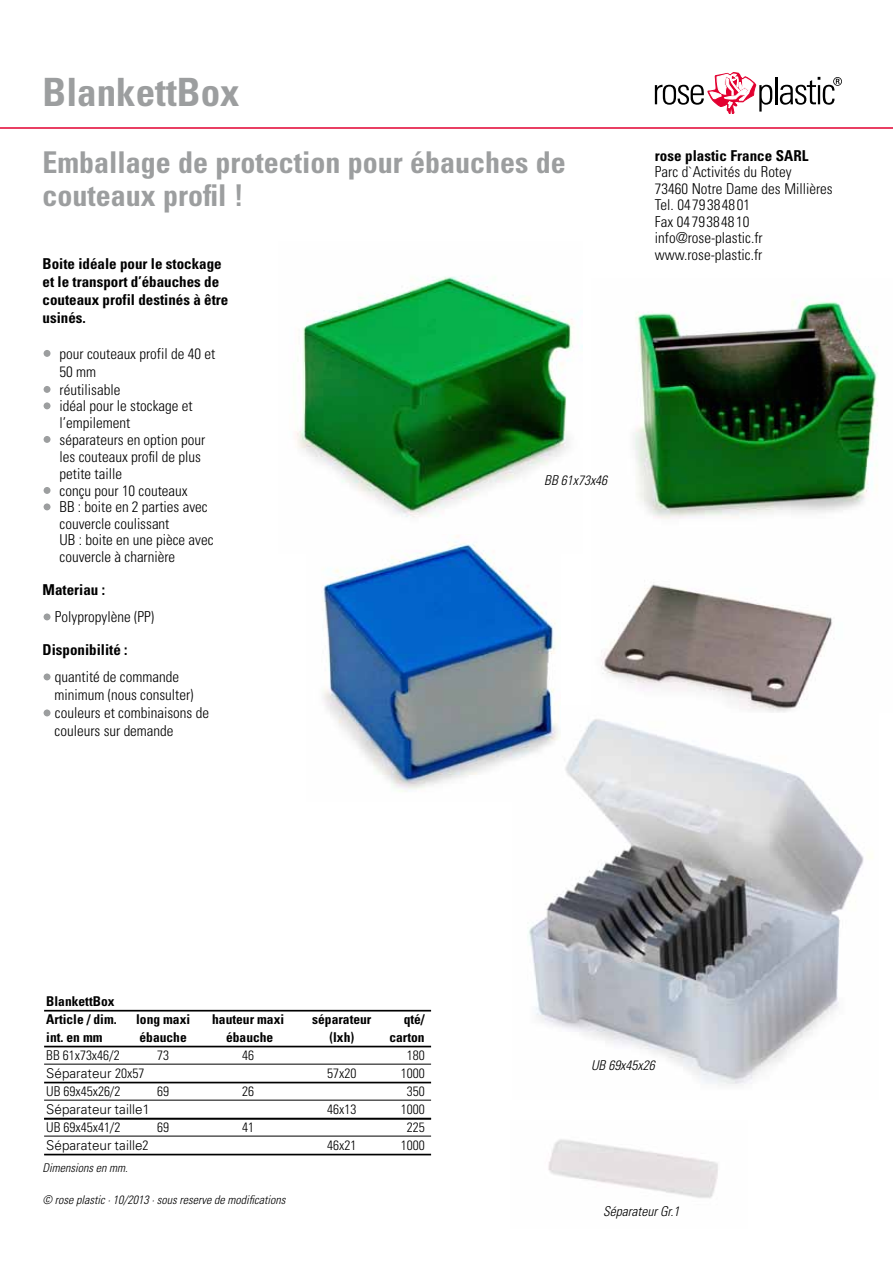
<style>
.page{position:relative;width:893px;height:1263px;background:#fff}
.page>*{position:absolute;margin:0;border:0;box-sizing:border-box;transform-origin:0 0}
.t1{font:700 condensed 39px "Univers";color:#9c9e9f}
.t2{font:700 condensed 30px/33px "Univers";color:#9c9e9f}
.t3{font:300 condensed 15px/16.5px "Univers";color:#000}
.t4{font:700 condensed 15px/18px "Univers";color:#000}
.t5{font:700 condensed 13.5px/18px "Univers";color:#000}
.t6{font:300 condensed 13.5px "Univers";color:#000}
.t7{font:300 13.5px "Univers";color:#000}
.t8{font:italic 300 condensed 13.5px "Univers";color:#000}
.t9{font:italic 300 condensed 12px "Univers";color:#000}
.s1{color:#9c9e9f}
.s2{font-stretch:condensed}
</style>
<div class="page">
<img style="left:528px;top:719px;width:345px;height:366px">
<hr style="left:0;top:127px;width:893px;height:2px;background:#e20030">
<svg style="left:655px;top:72px;width:117px;height:42px"></svg>
<hr style="left:775px;top:77px;width:2px;height:27px;background:#000">
<svg style="left:780px;top:77px;width:62px;height:28px"></svg>
<div style="left:44px;top:350px;width:7px;height:7px;border:2px solid #9c9e9f;border-radius:50%"></div>
<div style="left:44px;top:386px;width:7px;height:7px;border:2px solid #9c9e9f;border-radius:50%"></div>
<div style="left:44px;top:402px;width:7px;height:7px;border:2px solid #9c9e9f;border-radius:50%"></div>
<div style="left:44px;top:436px;width:7px;height:7px;border:2px solid #9c9e9f;border-radius:50%"></div>
<div style="left:44px;top:487px;width:7px;height:7px;border:2px solid #9c9e9f;border-radius:50%"></div>
<div style="left:44px;top:503px;width:7px;height:7px;border:2px solid #9c9e9f;border-radius:50%"></div>
<div style="left:44px;top:613px;width:7px;height:7px;border:2px solid #9c9e9f;border-radius:50%"></div>
<div style="left:44px;top:673px;width:7px;height:7px;border:2px solid #9c9e9f;border-radius:50%"></div>
<div style="left:44px;top:709px;width:7px;height:7px;border:2px solid #9c9e9f;border-radius:50%"></div>
<img style="left:601px;top:301px;width:277px;height:411px">
<img style="left:297px;top:276px;width:285px;height:242px">
<hr style="left:44px;top:1010px;width:387px;height:1px;background:#000">
<hr style="left:44px;top:1046px;width:387px;height:1px;background:#000">
<hr style="left:44px;top:1064px;width:387px;height:1px;background:#000">
<hr style="left:44px;top:1082px;width:387px;height:1px;background:#000">
<hr style="left:44px;top:1100px;width:387px;height:1px;background:#000">
<hr style="left:44px;top:1118px;width:387px;height:1px;background:#000">
<hr style="left:44px;top:1136px;width:387px;height:1px;background:#000">
<hr style="left:44px;top:1154px;width:387px;height:1px;background:#000">
<img style="left:548px;top:1139px;width:170px;height:59px">
<img style="left:322px;top:535px;width:239px;height:266px">
<h1 class="t1" style="left:43px;top:68px;width:199px">BlankettBox</h1>
<h2 class="t2" style="left:43px;top:145px;width:525px">Emballage de protection pour ébauches de couteaux profil !</h2>
<p class="t4" style="left:43px;top:254px;width:187px">Boite idéale pour le stockage et le transport d’ébauches de couteaux profil destinés à être usinés.</p>
<p class="t3" style="left:60px;top:344px;width:157px;line-height:18px;text-indent:-17px"><span class="s1">•</span> pour couteaux profil de 40 et<br>50 mm</p>
<p class="t3" style="left:43px;top:381px;width:79px"><span class="s1">•</span> réutilisable</p>
<p class="t3" style="left:60px;top:398px;width:135px;text-indent:-17px"><span class="s1">•</span> idéal pour le stockage et l’empilement</p>
<p class="t3" style="left:60px;top:431px;width:147px;line-height:17px;text-indent:-17px"><span class="s1">•</span> séparateurs en option pour les couteaux profil de plus petite taille</p>
<p class="t3" style="left:43px;top:482px;width:147px"><span class="s1">•</span> conçu pour 10 couteaux</p>
<p class="t3" style="left:60px;top:499px;width:156px;text-indent:-17px"><span class="s1">•</span> BB : boite en 2 parties avec couvercle coulissant<br>UB : boite en une pièce avec couvercle à charnière</p>
<p class="t4" style="left:43px;top:581px;width:64px">Materiau :</p>
<p class="t3" style="left:43px;top:609px;width:113px"><span class="s1">•</span> Polypropylène (PP)</p>
<p class="t4" style="left:43px;top:641px;width:87px">Disponibilité :</p>
<p class="t3" style="left:55px;top:668px;width:141px;line-height:18px;text-indent:-12px"><span class="s1">•</span> quantité de commande minimum (nous consulter)</p>
<p class="t3" style="left:55px;top:704px;width:156px;line-height:18px;text-indent:-12px"><span class="s1">•</span> couleurs et combinaisons de couleurs sur demande</p>
<p class="t8" style="left:544px;top:472px;width:64px">BB 61x73x46</p>
<p class="t4" style="left:655px;top:146px;width:155px">rose plastic France SARL</p>
<p class="t3" style="left:655px;top:164px;width:179px">Parc d`Activités du Rotey<br>73460 Notre Dame des Millières<br>Tel. 0479384801<br>Fax 0479384810 info@rose-plastic.fr www.rose-plastic.fr</p>
<p class="t5" style="left:46px;top:992px;width:72px">BlankettBox<br>Article / dim.</p>
<p class="t5" style="left:136px;top:1010px;width:55px">long maxi</p>
<p class="t5" style="left:212px;top:1010px;width:73px">hauteur maxi</p>
<p class="t5" style="left:312px;top:1010px;width:61px">séparateur</p>
<p class="t5" style="left:404px;top:1010px;width:23px">qté/</p>
<p class="t5" style="left:46px;top:1028px;width:58px">int. en mm</p>
<p class="t5" style="left:140px;top:1028px;width:49px">ébauche</p>
<p class="t5" style="left:226px;top:1028px;width:49px">ébauche</p>
<p class="t5" style="left:329px;top:1028px;width:26px">(lxh)</p>
<p class="t5" style="left:389px;top:1028px;width:37px">carton</p>
<p class="t6" style="left:46px;top:1047px;width:75px">BB 61x73x46/2</p>
<p class="t6" style="left:157px;top:1047px;width:13px">73</p>
<p class="t6" style="left:242px;top:1047px;width:13px">46</p>
<p class="t6" style="left:407px;top:1047px;width:19px">180</p>
<p class="t7" style="left:46px;top:1065px;width:100px">Séparateur <span class="s2">20x57</span></p>
<p class="t6" style="left:327px;top:1065px;width:31px">57x20</p>
<p class="t6" style="left:401px;top:1065px;width:25px">1000</p>
<p class="t6" style="left:46px;top:1083px;width:76px">UB 69x45x26/2</p>
<p class="t6" style="left:157px;top:1083px;width:13px">69</p>
<p class="t6" style="left:242px;top:1083px;width:13px">26</p>
<p class="t6" style="left:407px;top:1083px;width:19px">350</p>
<p class="t7" style="left:46px;top:1101px;width:105px">Séparateur taille1</p>
<p class="t6" style="left:327px;top:1101px;width:31px">46x13</p>
<p class="t6" style="left:401px;top:1101px;width:25px">1000</p>
<p class="t6" style="left:46px;top:1119px;width:76px">UB 69x45x41/2</p>
<p class="t6" style="left:157px;top:1119px;width:13px">69</p>
<p class="t6" style="left:242px;top:1119px;width:13px">41</p>
<p class="t6" style="left:407px;top:1119px;width:19px">225</p>
<p class="t7" style="left:46px;top:1137px;width:104px">Séparateur taille<span class="s2">2</span></p>
<p class="t6" style="left:327px;top:1137px;width:31px">46x21</p>
<p class="t6" style="left:401px;top:1137px;width:25px">1000</p>
<p class="t9" style="left:43px;top:1160px;width:87px">Dimensions en mm.</p>
<p class="t9" style="left:43px;top:1192px;width:244px">© rose plastic · 10/2013 · sous reserve de modifications</p>
<p class="t8" style="left:591px;top:1057px;width:65px">UB 69x45x26</p>
<p class="t8" style="left:603px;top:1203px;width:78px">Séparateur Gr.1</p>
</div>
